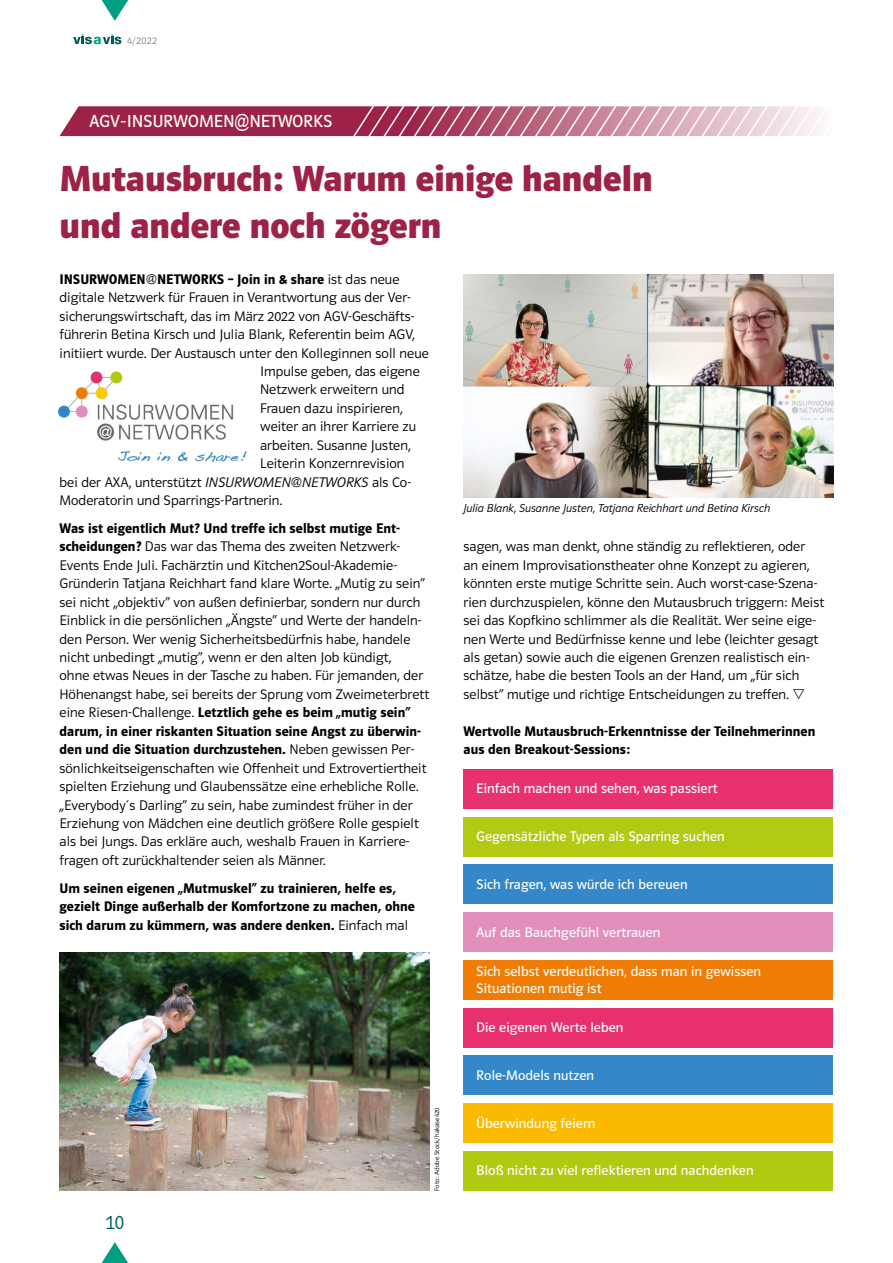
<style>
.page{position:relative;width:893px;height:1263px;background:#fff}
.page>*{position:absolute;margin:0;border:0;box-sizing:border-box;transform-origin:0 0}
.t1{font:37.5px/46.2px "Polo 11 Fett";color:#9d2247}
.t2{font:21px "Polo 11 Leicht";color:#005e56;scale:.93 1}
.t3{font:18px "Polo 11 Buch";color:#fff}
.t4{font:14.4px/18.5px "Polo 11 Leicht";letter-spacing:.005em;color:#000}
.t5{font:14.4px/18.5px "Polo 11 Halbfett";letter-spacing:.005em;color:#000}
.t6{font:14.4px/16.5px "Polo 11 Buch";letter-spacing:.005em;color:#fff}
.t7{font:800 13.65px "Helvetica Neue";color:#009f82}
.t8{font:12px "Polo 11 Kursiv Leicht";letter-spacing:.005em;color:#000}
.t9{font:10.5px "Polo 11 Leicht";color:#878786}
.t10{font:6.75px "Polo 11 Leicht";letter-spacing:.01em;color:#000}
.s1{font-family:"Arial Narrow"}
.s2{font-family:"Polo 11 Leicht"}
.s3{font-family:"Polo 11 Kursiv Leicht"}
.s4{font-family:"Polo 11 Halbfett"}
</style>
<div class="page">
<svg style="left:73px;top:35px;width:19px;height:9px"></svg>
<svg style="left:103px;top:35px;width:18px;height:9px"></svg>
<svg style="left:101px;top:0;width:27px;height:21px"></svg>
<svg style="left:101px;top:1242px;width:27px;height:21px"></svg>
<img style="left:58px;top:371px;width:189px;height:91px">
<img style="left:463px;top:274px;width:370px;height:224px">
<svg style="left:60px;top:106px;width:759px;height:30px;background:#bb6881"></svg>
<div style="left:463px;top:769px;width:370px;height:40px;background:#e8316d"></div>
<div style="left:463px;top:864px;width:370px;height:40px;background:#3487c8"></div>
<div style="left:463px;top:960px;width:370px;height:40px;background:#ef7c04"></div>
<div style="left:463px;top:1055px;width:370px;height:40px;background:#3487c8"></div>
<div style="left:463px;top:1151px;width:370px;height:40px;background:#b0c911"></div>
<div style="left:463px;top:817px;width:370px;height:39px;background:#b2ca12"></div>
<div style="left:463px;top:912px;width:370px;height:40px;background:#e28fbc"></div>
<div style="left:463px;top:1008px;width:370px;height:39px;background:#e8306d"></div>
<div style="left:463px;top:1103px;width:370px;height:40px;background:#fbba00"></div>
<img style="left:60px;top:952px;width:369px;height:239px">
<p class="t7" style="left:94px;top:31px;width:10px">a</p>
<p class="t9" style="left:127px;top:35px;width:31px">4/2022</p>
<p class="t3" style="left:89px;top:111px;width:244px">AGV-INSURWOMEN<span class="s1">@</span>NETWORKS</p>
<h1 class="t1" style="left:60px;top:156px;width:595px">Mutausbruch: Warum einige handeln und andere noch zögern</h1>
<p class="t5" style="left:60px;top:270px;width:341px">INSURWOMEN@NETWORKS – Join in &amp; share <span class="s2">ist das neue</span></p>
<p class="t4" style="left:60px;top:288px;width:353px">digitale Netzwerk für Frauen in Verantwortung aus der Ver-</p>
<p class="t4" style="left:60px;top:307px;width:356px">sicherungswirtschaft, das im März 2022 von AGV-Geschäfts-</p>
<p class="t4" style="left:60px;top:325px;width:357px">führerin Betina Kirsch und Julia Blank, Referentin beim AGV,</p>
<p class="t4" style="left:60px;top:344px;width:371px">initiiert wurde. Der Austausch unter den Kolleginnen soll neue</p>
<p class="t4" style="left:260px;top:362px;width:161px">Impulse geben, das eigene</p>
<p class="t4" style="left:260px;top:380px;width:146px">Netzwerk erweitern und</p>
<p class="t4" style="left:260px;top:399px;width:144px">Frauen dazu inspirieren,</p>
<p class="t4" style="left:260px;top:417px;width:158px">weiter an ihrer Karriere zu</p>
<p class="t4" style="left:260px;top:436px;width:152px">arbeiten. Susanne Justen,</p>
<p class="t4" style="left:260px;top:454px;width:146px">Leiterin Konzernrevision</p>
<p class="t4" style="left:60px;top:473px;width:353px">bei der AXA, unterstützt <span class="s3">INSURWOMEN@NETWORKS</span> als Co-</p>
<p class="t4" style="left:60px;top:491px;width:224px">Moderatorin und Sparrings-Partnerin.</p>
<p class="t5" style="left:60px;top:519px;width:342px">Was ist eigentlich Mut? Und treffe ich selbst mutige Ent-</p>
<p class="t4" style="left:60px;top:537px;width:371px"><span class="s4">scheidungen?</span> Das war das Thema des zweiten Netzwerk-Events Ende Juli. Fachärztin und Kitchen2Soul-Akademie-Gründerin Tatjana Reichhart fand klare Worte. „Mutig zu sein“ sei nicht „objektiv“ von außen definierbar, sondern nur durch Einblick in die persönlichen „Ängste“ und Werte der handeln&shy;den Person. Wer wenig Sicherheitsbedürfnis habe, handele nicht unbedingt „mutig“, wenn er den alten Job kündigt,<br>ohne etwas Neues in der Tasche zu haben. Für jemanden, der Höhenangst habe, sei bereits der Sprung vom Zweimeterbrett</p>
<p class="t5" style="left:60px;top:703px;width:363px"><span class="s2">eine Riesen-Challenge.</span> Letztlich gehe es beim „mutig sein“ darum, in einer riskanten Situation seine Angst zu überwin&shy;den und die Situation durchzustehen. <span class="s2">Neben gewissen Per-</span></p>
<p class="t4" style="left:60px;top:759px;width:369px">sönlichkeitseigenschaften wie Offenheit und Extrovertiertheit spielten Erziehung und Glaubenssätze eine erhebliche Rolle. „Everybody´s Darling“ zu sein, habe zumindest früher in der Erziehung von Mädchen eine deutlich größere Rolle gespielt als bei Jungs. Das erkläre auch, weshalb Frauen in Karriere&shy;fragen oft zurückhaltender seien als Männer.</p>
<p class="t5" style="left:60px;top:878px;width:357px">Um seinen eigenen „Mutmuskel“ zu trainieren, helfe es, gezielt Dinge außerhalb der Komfortzone zu machen, ohne sich darum zu kümmern, was andere denken. <span class="s2">Einfach mal</span></p>
<h2 class="t2" style="left:106px;top:1210px;width:21px">10</h2>
<p class="t10" style="left:433px;top:1191px;width:85px;rotate:-90deg">Foto: Adobe Stock/hakase420</p>
<p class="t8" style="left:463px;top:501px;width:308px">Julia Blank, Susanne Justen, Tatjana Reichhart und Betina Kirsch</p>
<p class="t4" style="left:463px;top:537px;width:362px">sagen, was man denkt, ohne ständig zu reflektieren, oder<br>an einem Improvisationstheater ohne Konzept zu agieren, könnten erste mutige Schritte sein. Auch worst-case-Szena&shy;rien durchzuspielen, könne den Mutausbruch triggern: Meist sei das Kopfkino schlimmer als die Realität. Wer seine eige&shy;nen Werte und Bedürfnisse kenne und lebe (leichter gesagt als getan) sowie auch die eigenen Grenzen realistisch ein&shy;schätze, habe die besten Tools an der Hand, um „für sich selbst“ mutige und richtige Entscheidungen zu treffen.</p>
<p class="t5" style="left:463px;top:722px;width:353px">Wertvolle Mutausbruch-Erkenntnisse der Teilnehmerinnen aus den Breakout-Sessions:</p>
<p class="t6" style="left:476px;top:780px;width:243px">Einfach machen und sehen, was passiert</p>
<p class="t6" style="left:476px;top:828px;width:250px">Gegensätzliche Typen als Sparring suchen</p>
<p class="t6" style="left:476px;top:876px;width:213px">Sich fragen, was würde ich bereuen</p>
<p class="t6" style="left:476px;top:924px;width:186px">Auf das Bauchgefühl vertrauen</p>
<p class="t6" style="left:476px;top:963px;width:286px">Sich selbst verdeutlichen, dass man in gewissen<br>Situationen mutig ist</p>
<p class="t6" style="left:476px;top:1019px;width:149px">Die eigenen Werte leben</p>
<p class="t6" style="left:476px;top:1067px;width:119px">Role-Models nutzen</p>
<p class="t6" style="left:476px;top:1115px;width:121px">Überwindung feiern</p>
<p class="t6" style="left:476px;top:1162px;width:279px">Bloß nicht zu viel reflektieren und nachdenken</p>
</div>
